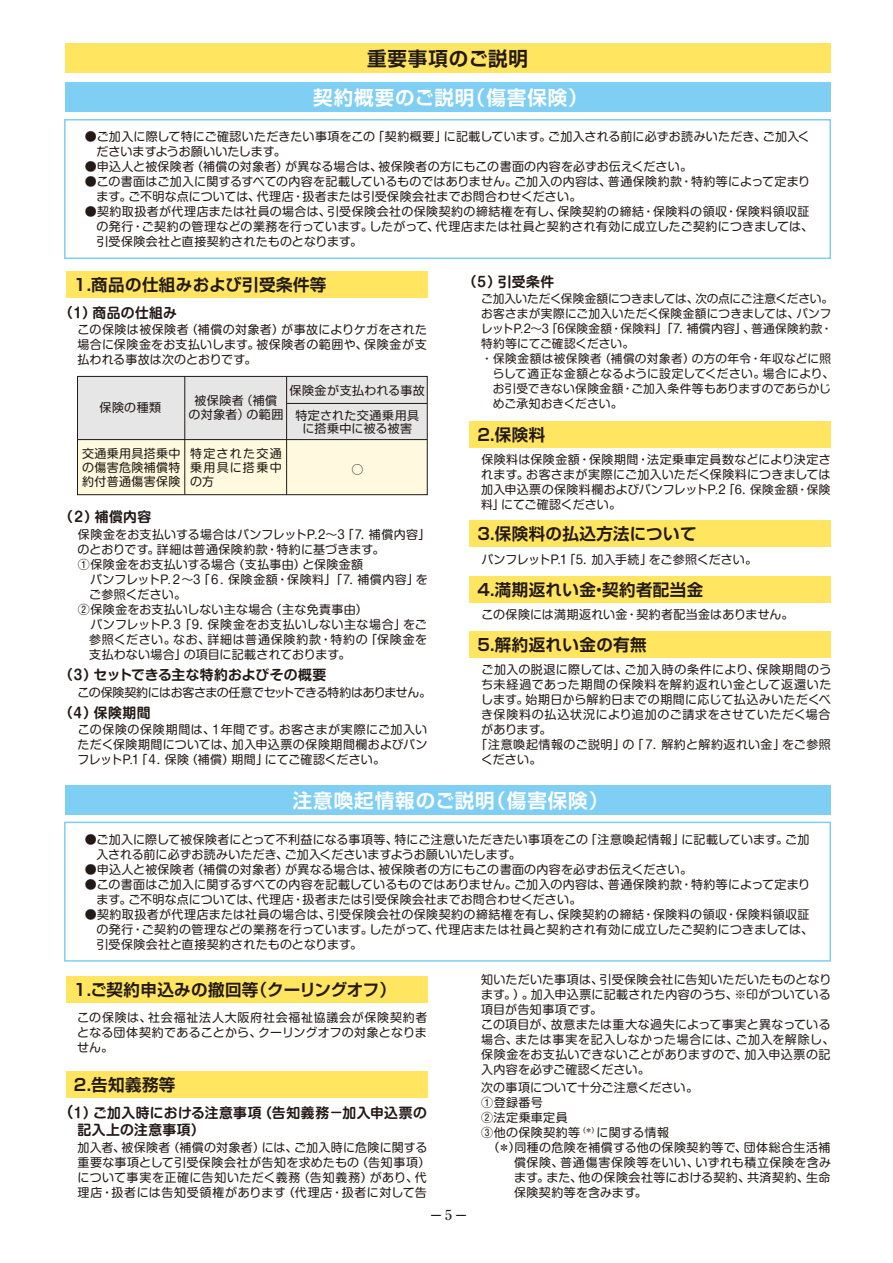
<style>
.page{position:relative;width:893px;height:1263px;background:#fff}
.page>*{position:absolute;margin:0;border:0;box-sizing:border-box;transform-origin:0 0}
.t1{font:700 19.5px "Shin Go Pro De";letter-spacing:.05em;color:#fff}
.t2{font:700 19.5px "Shin Go Pro De";letter-spacing:.05em;color:#231916}
.t3{font:500 18px "Ryumin Pro";color:#231916}
.t4{font:700 16.5px "Shin Go Pro De";letter-spacing:.025em;color:#231916}
.t5{font:700 13.8px/17.5px "Shin M Go Pro De";letter-spacing:.025em;color:#231916}
.t6{font:12px/15px "Shin M Go Pro";letter-spacing:.02em;color:#231916}
.t7{font:12px/13.8px "Shin Go Pro";letter-spacing:.03em;color:#231916;text-align:center}
.t8{font:12px "Shin M Go Pro";letter-spacing:.04em;color:#231916}
.t9{font:12px "Shin M Go Pro";letter-spacing:-.045em;color:#231916}
.t10{font:12px "Shin M Go Pro";letter-spacing:.06em;color:#231916}
.t11{font:12px "Shin M Go Pro";letter-spacing:-.005em;color:#231916}
.t12{font:12px "Shin M Go Pro";letter-spacing:.05em;color:#231916}
.t13{font:11.7px "Shin M Go Pro";letter-spacing:.01em;color:#231916}
.t14{font:11.7px "Shin M Go Pro";letter-spacing:-.02em;color:#231916}
.t15{font:11.7px "Shin M Go Pro";letter-spacing:.03em;color:#231916}
.s1{font-size:12px}
.s2{font-size:11.7px}
.s3{font-size:15px}
.s4{font-size:13.8px}
</style>
<div class="page">
<div style="left:78px;top:376px;width:349px;height:64px;background:#e6e6e7"></div>
<div style="left:78px;top:440px;width:349px;height:54px;background:#fffadf"></div>
<div style="left:66px;top:271px;width:361px;height:27px;background:#ffe560"></div>
<div style="left:77px;top:376px;width:351px;height:119px;border:1px solid #231916"></div>
<hr style="left:78px;top:439px;width:349px;height:1px;background:#231916">
<hr style="left:185px;top:376px;width:1px;height:118px;background:#231916">
<hr style="left:286px;top:376px;width:1px;height:118px;background:#231916">
<div style="left:65px;top:82px;width:765px;height:30px;background:#7fcef4"></div>
<div style="left:65px;top:43px;width:765px;height:29px;background:#ffe560"></div>
<div style="left:64px;top:119px;width:767px;height:140px;background:#fff;border:2px solid #7fcef4"></div>
<div style="left:65px;top:785px;width:765px;height:30px;background:#7fcef4"></div>
<div style="left:64px;top:822px;width:767px;height:140px;background:#fff;border:2px solid #7fcef4"></div>
<div style="left:469px;top:421px;width:362px;height:27px;background:#ffe560"></div>
<div style="left:469px;top:520px;width:362px;height:27px;background:#ffe560"></div>
<div style="left:469px;top:576px;width:362px;height:27px;background:#ffe560"></div>
<div style="left:469px;top:631px;width:362px;height:27px;background:#ffe560"></div>
<hr style="left:287px;top:403px;width:140px;height:1px;background:#231916">
<div style="left:66px;top:976px;width:361px;height:27px;background:#ffe560"></div>
<div style="left:66px;top:1071px;width:361px;height:27px;background:#ffe560"></div>
<h1 class="t2" style="left:367px;top:43px;width:163px">重要事項のご説明</h1>
<h1 class="t1" style="left:313px;top:82px;width:276px">契約概要のご説明（傷害保険）</h1>
<p class="t6" style="left:96px;top:128px;width:715px;text-indent:-12px">●ご加入に際して特にご確認いただきたい事項をこの「契約概要」に記載しています。ご加入される前に必ずお読みいただき、ご加入くださいますようお願いいたします。</p>
<p class="t6" style="left:85px;top:158px;width:609px">●申込人と被保険者（補償の対象者）が異なる場合は、被保険者の方にもこの書面の内容を必ずお伝えください。</p>
<p class="t6" style="left:96px;top:173px;width:715px;text-indent:-12px">●この書面はご加入に関するすべての内容を記載しているものではありません。ご加入の内容は、普通保険約款・特約等によって定まります。ご不明な点については、代理店・扱者または引受保険会社までお問合わせください。</p>
<p class="t6" style="left:96px;top:203px;width:718px;text-indent:-12px">●契約取扱者が代理店または社員の場合は、引受保険会社の保険契約の締結権を有し、保険契約の締結・保険料の領収・保険料領収証の発行・ご契約の管理などの業務を行っています。したがって、代理店または社員と契約され有効に成立したご契約につきましては、引受保険会社と直接契約されたものとなります。</p>
<h3 class="t4" style="left:72px;top:271px;width:256px">１．商品の仕組みおよび引受条件等</h3>
<p class="t5" style="left:66px;top:302px;width:113px">(１）商品の仕組み</p>
<p class="t6" style="left:78px;top:321px;width:351px;text-align:justify">この保険は被保険者（補償の対象者）が事故によりケガをされた場合に保険金をお支払いします。被保険者の範囲や、保険金が支払われる事故は次のとおりです。</p>
<p class="t7" style="left:100px;top:399px;width:63px">保険の種類</p>
<p class="t7" style="left:188px;top:392px;width:96px">被保険者（補償の対象者）の範囲</p>
<p class="t7" style="left:290px;top:377px;width:137px;line-height:24.6px">保険金が支払われる事故特定された交通乗用具</p>
<p class="t7" style="left:302px;top:420px;width:111px">に搭乗中に被る被害</p>
<p class="t6" style="left:351px;top:460px;width:13px">○</p>
<p class="t6" style="left:82px;top:445px;width:100px;line-height:13.8px;text-align:justify">交通乗用具搭乗中の傷害危険補償特約付普通傷害保険</p>
<p class="t6" style="left:190px;top:445px;width:93px;line-height:13.8px;text-align:justify">特定された交通乗用具に搭乗中の方</p>
<p class="t5" style="left:66px;top:507px;width:87px">(２）補償内容</p>
<p class="t6" style="left:66px;top:525px;width:366px">　保険金をお支払いする場合はパンフレットP.2～3「7．補償内容」</p>
<p class="t6" style="left:78px;top:540px;width:308px">のとおりです。詳細は普通保険約款・特約に基づきます。</p>
<p class="t6" style="left:66px;top:555px;width:299px">　①保険金をお支払いする場合（支払事由）と保険金額</p>
<p class="t8" style="left:66px;top:570px;width:363px">　　パンフレットP.２～3「６．保険金額・保険料」「7．補償内容」を</p>
<p class="t6" style="left:89px;top:585px;width:98px">ご参照ください。</p>
<p class="t6" style="left:66px;top:600px;width:303px">　②保険金をお支払いしない主な場合（主な免責事由）</p>
<p class="t6" style="left:66px;top:615px;width:363px">　　パンフレットP.３「9．保険金をお支払いしない主な場合」をご</p>
<p class="t10" style="left:89px;top:630px;width:339px">参照ください。なお、詳細は普通保険約款・特約の「保険金を</p>
<p class="t6" style="left:89px;top:645px;width:263px">支払わない場合」の項目に記載されております。</p>
<p class="t5" style="left:66px;top:664px;width:262px">(３）セットできる主な特約およびその概要</p>
<p class="t9" style="left:77px;top:682px;width:355px">この保険契約にはお客さまの任意でセットできる特約はありません。</p>
<p class="t5" style="left:66px;top:702px;width:86px">(４）保険期間</p>
<p class="t6" style="left:78px;top:721px;width:351px;text-align:justify">この保険の保険期間は、１年間です。お客さまが実際にご加入いただく保険期間については、加入申込票の保険期間欄およびパンフレットP.1「４．保険（補償）期間」にてご確認ください。</p>
<p class="t5" style="left:469px;top:271px;width:86px">(５）引受条件</p>
<p class="t14" style="left:481px;top:289px;width:354px">ご加入いただく保険金額につきましては、次の点にご注意ください。</p>
<p class="t13" style="left:481px;top:304px;width:352px">お客さまが実際にご加入いただく保険金額につきましては、パンフ</p>
<p class="t13" style="left:481px;top:319px;width:353px">レットP.2～3「6保険金額・保険料」<span class="s1">「7．補償内容」</span>、普通保険約款・</p>
<p class="t13" style="left:481px;top:334px;width:155px">特約等にてご確認ください。</p>
<p class="t15" style="left:469px;top:349px;width:363px">　・保険金額は被保険者（補償の対象者）の方の年令・年収などに照</p>
<p class="t13" style="left:493px;top:364px;width:343px">らして適正な金額となるように設定してください。場合により、</p>
<p class="t13" style="left:493px;top:379px;width:339px">お引受できない保険金額・ご加入条件等もありますのであらかじ</p>
<p class="t13" style="left:493px;top:394px;width:131px">めご承知おきください。</p>
<h3 class="t4" style="left:475px;top:421px;width:71px">２．保険料</h3>
<p class="t6" style="left:481px;top:450px;width:351px;text-align:justify;text-indent:-12px">　保険料は保険金額・保険期間・法定乗車定員数などにより決定されます。お客さまが実際にご加入いただく保険料につきましては加入申込票の保険料欄およびパンフレットP.2「<span class="s2">6</span>．<span class="s2">保険金額・保険料」</span>にてご確認ください。</p>
<h3 class="t4" style="left:475px;top:520px;width:223px">３．保険料の払込方法について</h3>
<p class="t11" style="left:469px;top:549px;width:289px">　パンフレットP.1「5．加入手続」をご参照ください。</p>
<h3 class="t4" style="left:475px;top:576px;width:229px">４．満期返れい金・契約者配当金</h3>
<p class="t6" style="left:469px;top:606px;width:326px">　この保険には満期返れい金・契約者配当金はありません。</p>
<h3 class="t4" style="left:475px;top:631px;width:173px">５．解約返れい金の有無</h3>
<p class="t6" style="left:481px;top:661px;width:352px">ご加入の脱退に際しては、ご加入時の条件により、保険期間のうち未経過であった期間の保険料を解約返れい金として返還いたします。始期日から解約日までの期間に応じて払込みいただくべき保険料の払込状況により追加のご請求をさせていただく場合があります。<br>｢注意喚起情報のご説明」の「７．解約と解約返れい金」をご参照ください。</p>
<h1 class="t1" style="left:293px;top:784px;width:317px">注意喚起情報のご説明（傷害保険）</h1>
<p class="t6" style="left:96px;top:830px;width:714px;text-indent:-12px">●ご加入に際して被保険者にとって不利益になる事項等、特にご注意いただきたい事項をこの「注意喚起情報」に記載しています。ご加入される前に必ずお読みいただき、ご加入くださいますようお願いいたします。</p>
<p class="t6" style="left:85px;top:860px;width:609px">●申込人と被保険者（補償の対象者）が異なる場合は、被保険者の方にもこの書面の内容を必ずお伝えください。</p>
<p class="t6" style="left:96px;top:875px;width:715px;text-indent:-12px">●この書面はご加入に関するすべての内容を記載しているものではありません。ご加入の内容は、普通保険約款・特約等によって定まります。ご不明な点については、代理店・扱者または引受保険会社までお問合わせください。</p>
<p class="t6" style="left:96px;top:905px;width:718px;text-indent:-12px">●契約取扱者が代理店または社員の場合は、引受保険会社の保険契約の締結権を有し、保険契約の締結・保険料の領収・保険料領収証の発行・ご契約の管理などの業務を行っています。したがって、代理店または社員と契約され有効に成立したご契約につきましては、引受保険会社と直接契約されたものとなります。</p>
<h3 class="t4" style="left:72px;top:976px;width:326px">１．ご契約申込みの撤回等（クーリングオフ）</h3>
<p class="t6" style="left:77px;top:1009px;width:352px;text-align:justify">この保険は、社会福祉法人大阪府社会福祉協議会が保険契約者となる団体契約であることから、クーリングオフの対象となりません。</p>
<h3 class="t4" style="left:72px;top:1071px;width:105px">２．告知義務等</h3>
<p class="t5" style="left:78px;top:1102px;width:351px;text-indent:-12px"><span class="s3">(</span>１）ご加入時における注意事項（告知義務－加入申込票の記入上の注意事項）</p>
<p class="t6" style="left:78px;top:1138px;width:355px">加入者、被保険者（補償の対象者）には、ご加入時に危険に関する重要な事項として引受保険会社が告知を求めたもの（告知事項）について事実を正確に告知いただく義務（告知義務）があり、代理店・扱者には告知受領権があります（代理店・扱者に対して告</p>
<p class="t6" style="left:481px;top:971px;width:355px">知いただいた事項は、引受保険会社に告知いただいたものとなります。）。加入申込票に記載された内容のうち、※印がついている項目が告知事項です。<br>この項目が、故意または重大な過失によって事実と異なっている場合、または事実を記入しなかった場合には、ご加入を解除し、保険金をお支払いできないことがありますので、加入申込票の記入内容を必ずご確認ください。</p>
<p class="t6" style="left:481px;top:1079px;width:218px">次の事項について十分ご注意ください。</p>
<p class="t6" style="left:481px;top:1094px;width:63px">①登録番号</p>
<p class="t8" style="left:481px;top:1108px;width:88px">②法定乗車定員</p>
<p class="t6" style="left:481px;top:1124px;width:189px">③他の保険契約等<sup>（＊）</sup>に関する情報</p>
<p class="t6" style="left:469px;top:1139px;width:363px">　　(＊)同種の危険を補償する他の保険契約等で、団体総合生活補</p>
<p class="t12" style="left:514px;top:1153px;width:318px">償保険、普通傷害保険等をいい、いずれも積立保険を含み</p>
<p class="t6" style="left:514px;top:1169px;width:318px">ます。また、他の保険会社等における契約、共済契約、生命</p>
<p class="t6" style="left:514px;top:1184px;width:134px">保険契約等を含みます。</p>
<h2 class="t3" style="left:427px;top:1201px;width:44px">－<span class="s4">5</span>－</h2>
</div>
